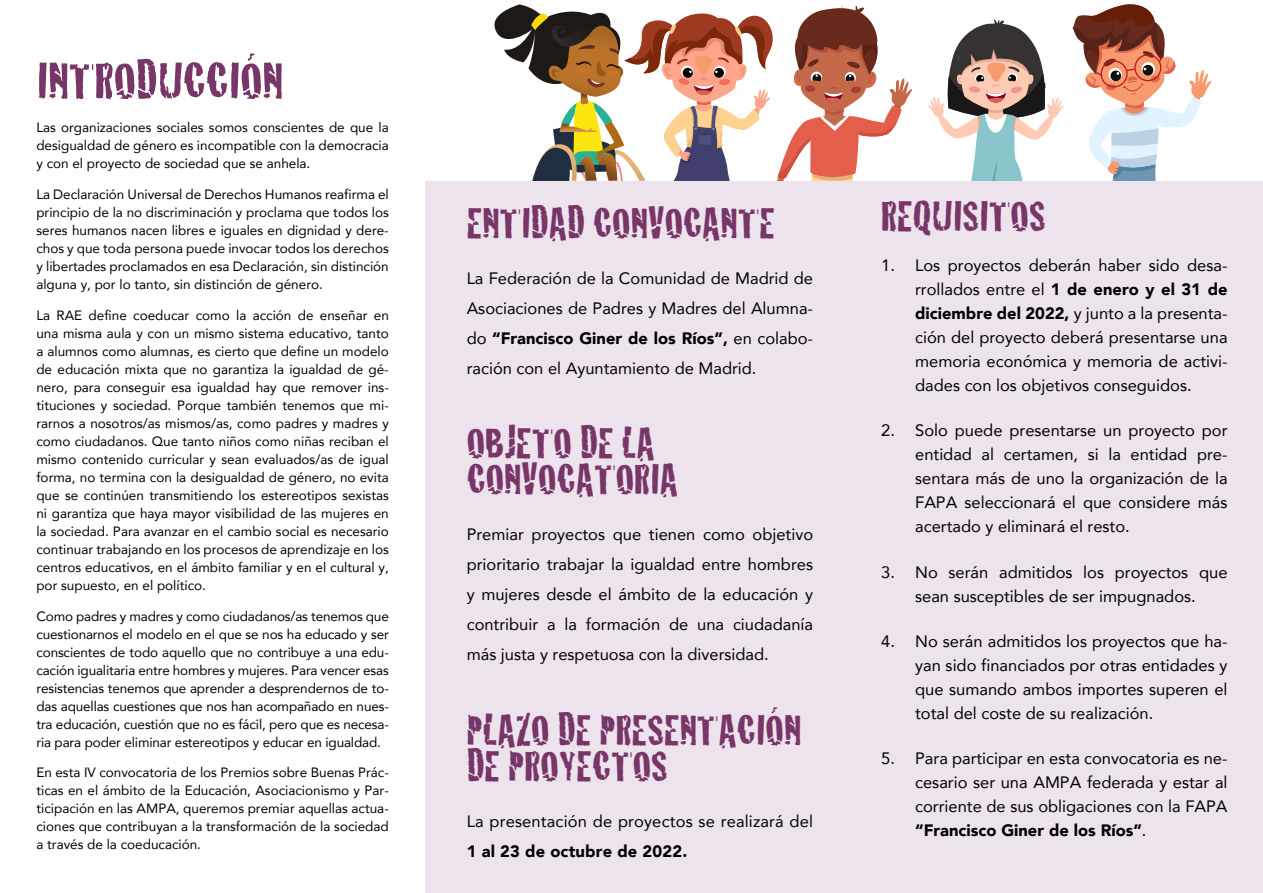
<style>
.page{position:relative;width:1263px;height:893px;background:#fff}
.page>*{position:absolute;margin:0;border:0;box-sizing:border-box;transform-origin:0 0}
.t1{font:54px "Cracked";color:#783568}
.t2{font:45px/36px "Cracked";color:#783568}
.t3{font:16.5px/24px "Avenir";color:#000;text-align:justify}
.t4{font:900 16.5px "Avenir";letter-spacing:.01em;color:#000}
.t5{font:13.5px/18px "Avenir";color:#000;text-align:justify}
.s1{font-weight:900}
</style>
<div class="page">
<div style="left:425px;top:0;width:838px;height:893px;background:#ede3ed"></div>
<div style="left:425px;top:0;width:838px;height:181px;background:#fff"></div>
<svg style="left:494px;top:4px;width:418px;height:177px"></svg>
<svg style="left:928px;top:4px;width:284px;height:177px"></svg>
<h1 class="t1" style="left:36px;top:37px;width:248px">INTRODUCCIÓN</h1>
<p class="t5" style="left:36px;top:118px;width:354px">Las organizaciones sociales somos conscientes de que la desigualdad de género es incompatible con la democracia y con el proyecto de sociedad que se anhela.</p>
<p class="t5" style="left:36px;top:185px;width:354px">La Declaración Universal de Derechos Humanos reafirma el principio de la no discriminación y proclama que todos los seres humanos nacen libres e iguales en dignidad y dere&shy;chos y que toda persona puede invocar todos los derechos y libertades proclamados en esa Declaración, sin distinción alguna y, por lo tanto, sin distinción de género.</p>
<p class="t5" style="left:36px;top:306px;width:354px">La RAE define coeducar como la acción de enseñar en una misma aula y con un mismo sistema educativo, tanto a alumnos como alumnas, es cierto que define un modelo de educación mixta que no garantiza la igualdad de gé&shy;nero, para conseguir esa igualdad hay que remover ins&shy;tituciones y sociedad. Porque también tenemos que mi&shy;rarnos a nosotros/as mismos/as, como padres y madres y como ciudadanos. Que tanto niños como niñas reciban el mismo contenido curricular y sean evaluados/as de igual forma, no termina con la desigualdad de género, no evita que se continúen transmitiendo los estereotipos sexistas ni garantiza que haya mayor visibilidad de las mujeres en la sociedad. Para avanzar en el cambio social es necesario continuar trabajando en los procesos de aprendizaje en los centros educativos, en el ámbito familiar y en el cultural y, por supuesto, en el político.</p>
<p class="t5" style="left:36px;top:606px;width:354px">Como padres y madres y como ciudadanos/as tenemos que cuestionarnos el modelo en el que se nos ha educado y ser conscientes de todo aquello que no contribuye a una edu&shy;cación igualitaria entre hombres y mujeres. Para vencer esas resistencias tenemos que aprender a desprendernos de to&shy;das aquellas cuestiones que nos han acompañado en nues&shy;tra educación, cuestión que no es fácil, pero que es necesa&shy;ria para poder eliminar estereotipos y educar en igualdad.</p>
<p class="t5" style="left:36px;top:763px;width:354px">En esta IV convocatoria de los Premios sobre Buenas Prác&shy;ticas en el ámbito de la Educación, Asociacionismo y Par&shy;ticipación en las AMPA, queremos premiar aquellas actua&shy;ciones que contribuyan a la transformación de la sociedad a través de la coeducación.</p>
<h2 class="t2" style="left:467px;top:203px;width:310px">ENTIDAD CONVOCANTE</h2>
<p class="t3" style="left:467px;top:263px;width:348px;line-height:30px">La Federación de la Comunidad de Madrid de Asociaciones de Padres y Madres del Alumna&shy;do <span class="s1">“Francisco Giner de los Ríos”,</span> en colabo&shy;ración con el Ayuntamiento de Madrid.</p>
<h2 class="t2" style="left:467px;top:423px;width:213px">OBJETO DE LA<br>CONVOCATORIA</h2>
<p class="t3" style="left:467px;top:519px;width:348px;line-height:30px">Premiar proyectos que tienen como objetivo prioritario trabajar la igualdad entre hombres y mujeres desde el ámbito de la educación y contribuir a la formación de una ciudadanía más justa y respetuosa con la diversidad.</p>
<h2 class="t2" style="left:467px;top:709px;width:336px">PLAZO DE PRESENTACIÓN<br>DE PROYECTOS</h2>
<p class="t3" style="left:467px;top:808px;width:348px">La presentación de proyectos se realizará del</p>
<p class="t4" style="left:467px;top:837px;width:222px">1 al 23 de octubre de 2022.</p>
<h2 class="t2" style="left:881px;top:195px;width:166px">REQUISITOS</h2>
<p class="t3" style="left:915px;top:253px;width:314px;text-indent:-34px">1. Los proyectos deberán haber sido desa&shy;rrollados entre el <span class="s1">1 de enero y el 31 de diciembre del 2022,</span> y junto a la presenta&shy;ción del proyecto deberá presentarse una memoria económica y memoria de activi&shy;dades con los objetivos conseguidos.</p>
<p class="t3" style="left:915px;top:418px;width:314px;text-indent:-34px">2. Solo puede presentarse un proyecto por entidad al certamen, si la entidad pre&shy;sentara más de uno la organización de la FAPA seleccionará el que considere más acertado y eliminará el resto.</p>
<p class="t3" style="left:881px;top:559px;width:348px;text-align:center">3. No serán admitidos los proyectos que sean susceptibles de ser impugnados.</p>
<p class="t3" style="left:915px;top:629px;width:314px;text-indent:-34px">4. No serán admitidos los proyectos que ha&shy;yan sido financiados por otras entidades y que sumando ambos importes superen el total del coste de su realización.</p>
<p class="t3" style="left:915px;top:746px;width:314px;text-indent:-34px">5. Para participar en esta convocatoria es ne&shy;cesario ser una AMPA federada y estar al corriente de sus obligaciones con la FAPA <span class="s1">“Francisco Giner de los Ríos”</span>.</p>
</div>
